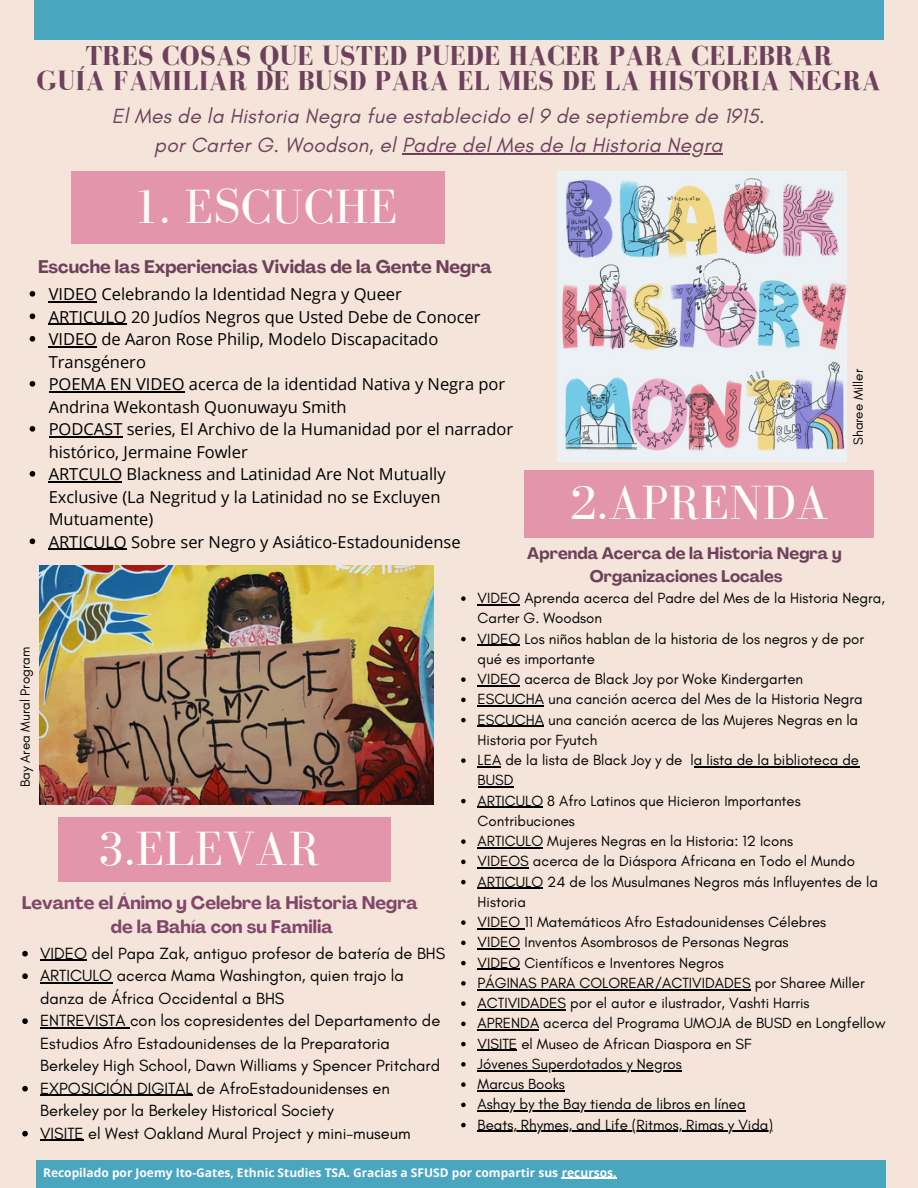
<style>
.page{position:relative;width:918px;height:1188px;background:#f4e4d9}
.page>*{position:absolute;margin:0;border:0;box-sizing:border-box;transform-origin:0 0}
.t1{font:49.5px "Bodoni FLF";letter-spacing:.01em;color:#fff}
.t2{font:700 28.2px/24.8px "Bodoni FLF";letter-spacing:.01em;color:#6d415b;text-align:center}
.t3{font:italic 21px/29.2px "Glacial Indifference";letter-spacing:.01em;color:#6d415b;text-align:center}
.t4{font:700 18px/24.8px "Agrandir";color:#81476a;text-align:center}
.t5{font:700 18px "Agrandir";color:#6d415b}
.t6{font:16.5px/22.5px "Open Sans";color:#000}
.t7{font:16.5px/22.5px "Glacial Indifference";color:#000}
.t8{font:700 16.5px/22.5px "Agrandir";color:#6d415b;text-align:center}
.t9{font:15px/20.2px "Glacial Indifference";color:#000}
.t10{font:13.5px "Glacial Indifference";color:#000}
.t11{font:700 12px "Open Sans";color:#fff}
</style>
<div class="page">
<div style="left:71px;top:171px;width:373px;height:72px;background:#e395ab"></div>
<div style="left:525px;top:470px;width:349px;height:68px;background:#e395ab"></div>
<div style="left:34px;top:0;width:850px;height:40px;background:#4aa5bf"></div>
<div style="left:36px;top:1160px;width:849px;height:28px;background:#4aa5bf"></div>
<svg style="left:30px;top:291px;width:5px;height:6px"></svg>
<hr style="left:49px;top:301px;width:48px;height:1px;background:#000">
<svg style="left:30px;top:314px;width:5px;height:5px"></svg>
<hr style="left:49px;top:324px;width:78px;height:1px;background:#000">
<svg style="left:30px;top:336px;width:5px;height:6px"></svg>
<hr style="left:49px;top:346px;width:48px;height:1px;background:#000">
<svg style="left:30px;top:381px;width:5px;height:6px"></svg>
<hr style="left:49px;top:391px;width:136px;height:1px;background:#000">
<svg style="left:30px;top:426px;width:5px;height:6px"></svg>
<hr style="left:49px;top:436px;width:73px;height:1px;background:#000">
<svg style="left:30px;top:471px;width:5px;height:6px"></svg>
<hr style="left:49px;top:481px;width:73px;height:1px;background:#000">
<svg style="left:30px;top:539px;width:5px;height:5px"></svg>
<hr style="left:49px;top:549px;width:78px;height:1px;background:#000">
<img style="left:40px;top:565px;width:393px;height:240px">
<hr style="left:402px;top:153px;width:321px;height:1px;background:#6d415b">
<hr style="left:562px;top:1178px;width:51px;height:1px;background:#fff">
<div style="left:58px;top:817px;width:333px;height:64px;background:#e395ab"></div>
<svg style="left:22px;top:951px;width:6px;height:6px"></svg>
<hr style="left:40px;top:960px;width:47px;height:1px;background:#000">
<svg style="left:22px;top:973px;width:6px;height:6px"></svg>
<hr style="left:40px;top:982px;width:72px;height:2px;background:#000">
<svg style="left:22px;top:1018px;width:6px;height:6px"></svg>
<hr style="left:40px;top:1027px;width:90px;height:2px;background:#000">
<svg style="left:22px;top:1086px;width:6px;height:6px"></svg>
<hr style="left:40px;top:1095px;width:152px;height:1px;background:#000">
<svg style="left:22px;top:1131px;width:6px;height:6px"></svg>
<hr style="left:40px;top:1140px;width:44px;height:1px;background:#000">
<img style="left:557px;top:171px;width:289px;height:290px">
<svg style="left:461px;top:596px;width:5px;height:5px"></svg>
<hr style="left:478px;top:604px;width:42px;height:1px;background:#000">
<svg style="left:461px;top:637px;width:5px;height:4px"></svg>
<hr style="left:478px;top:645px;width:42px;height:1px;background:#000">
<svg style="left:461px;top:677px;width:5px;height:5px"></svg>
<hr style="left:478px;top:685px;width:42px;height:1px;background:#000">
<svg style="left:461px;top:698px;width:5px;height:4px"></svg>
<hr style="left:478px;top:705px;width:66px;height:2px;background:#000">
<svg style="left:461px;top:718px;width:5px;height:4px"></svg>
<hr style="left:478px;top:726px;width:66px;height:1px;background:#000">
<svg style="left:461px;top:758px;width:5px;height:5px"></svg>
<svg style="left:478px;top:766px;width:23px;height:1px"></svg>
<hr style="left:694px;top:766px;width:165px;height:1px;background:#000">
<hr style="left:478px;top:786px;width:35px;height:2px;background:#000">
<svg style="left:461px;top:799px;width:5px;height:4px"></svg>
<hr style="left:478px;top:807px;width:65px;height:1px;background:#000">
<svg style="left:461px;top:839px;width:5px;height:5px"></svg>
<hr style="left:478px;top:847px;width:65px;height:1px;background:#000">
<svg style="left:461px;top:860px;width:5px;height:4px"></svg>
<hr style="left:478px;top:867px;width:51px;height:2px;background:#000">
<svg style="left:461px;top:880px;width:5px;height:4px"></svg>
<hr style="left:478px;top:888px;width:65px;height:1px;background:#000">
<svg style="left:461px;top:920px;width:5px;height:5px"></svg>
<hr style="left:478px;top:928px;width:42px;height:1px;background:#000">
<svg style="left:461px;top:941px;width:5px;height:4px"></svg>
<hr style="left:478px;top:948px;width:42px;height:2px;background:#000">
<svg style="left:461px;top:961px;width:5px;height:4px"></svg>
<hr style="left:478px;top:969px;width:42px;height:1px;background:#000">
<svg style="left:461px;top:981px;width:5px;height:5px"></svg>
<hr style="left:478px;top:989px;width:273px;height:1px;background:#000">
<svg style="left:461px;top:1001px;width:5px;height:5px"></svg>
<hr style="left:478px;top:1009px;width:88px;height:1px;background:#000">
<svg style="left:461px;top:1022px;width:5px;height:4px"></svg>
<hr style="left:478px;top:1029px;width:61px;height:2px;background:#000">
<svg style="left:461px;top:1042px;width:5px;height:4px"></svg>
<hr style="left:478px;top:1050px;width:39px;height:1px;background:#000">
<svg style="left:461px;top:1062px;width:5px;height:5px"></svg>
<hr style="left:478px;top:1070px;width:204px;height:1px;background:#000">
<svg style="left:461px;top:1082px;width:5px;height:5px"></svg>
<hr style="left:478px;top:1090px;width:87px;height:1px;background:#000">
<svg style="left:461px;top:1103px;width:5px;height:4px"></svg>
<hr style="left:478px;top:1110px;width:108px;height:2px;background:#000">
<hr style="left:586px;top:1110px;width:160px;height:2px;background:#000">
<svg style="left:461px;top:1123px;width:5px;height:4px"></svg>
<hr style="left:478px;top:1131px;width:295px;height:1px;background:#000">
<p class="t2" style="left:37px;top:43px;width:846px">TRES COSAS QUE USTED PUEDE HACER PARA CELEBRAR<br>GUÍA FAMILIAR DE BUSD PARA EL MES DE LA HISTORIA NEGRA</p>
<p class="t3" style="left:112px;top:101px;width:654px">El Mes de la Historia Negra fue establecido el 9 de septiembre de 1915. por Carter G. Woodson, el Padre del Mes de la Historia Negra</p>
<p class="t1" style="left:132px;top:180px;width:266px">1. ESCUCHE</p>
<p class="t5" style="left:38px;top:259px;width:455px">Escuche las Experiencias Vividas de la Gente Negra</p>
<h2 class="t6" style="left:49px;top:282px;width:355px">VIDEO Celebrando la Identidad Negra y Queer</h2>
<h3 class="t6" style="left:49px;top:305px;width:433px">ARTICULO 20 Judíos Negros que Usted Debe de Conocer</h3>
<p class="t6" style="left:49px;top:327px;width:391px">VIDEO de Aaron Rose Philip, Modelo Discapacitado<br>Transgénero</p>
<p class="t6" style="left:49px;top:372px;width:458px">POEMA EN VIDEO acerca de la identidad Nativa y Negra por<br>Andrina Wekontash Quonuwayu Smith</p>
<h1 class="t6" style="left:49px;top:417px;width:466px">PODCAST series, El Archivo de la Humanidad por el narrador histórico, Jermaine Fowler</h1>
<h4 class="t6" style="left:49px;top:462px;width:399px">ARTCULO Blackness and Latinidad Are Not Mutually<br>Exclusive (La Negritud y la Latinidad no se Excluyen<br>Mutuamente)</h4>
<p class="t6" style="left:49px;top:530px;width:414px">ARTICULO Sobre ser Negro y Asiático-Estadounidense</p>
<p class="t10" style="left:850px;top:445px;width:78px;rotate:-90deg">Sharee Miller</p>
<p class="t1" style="left:570px;top:476px;width:260px">2.APRENDA</p>
<p class="t8" style="left:527px;top:544px;width:316px">Aprenda Acerca de la Historia Negra y<br>Organizaciones Locales</p>
<p class="t10" style="left:17px;top:787px;width:142px;rotate:-90deg">Bay Area Mural Program</p>
<h4 class="t1" style="left:97px;top:822px;width:224px">3.ELEVAR</h4>
<h1 class="t4" style="left:22px;top:892px;width:398px">Levante el Ánimo y Celebre la Historia Negra de la Bahía con su Familia</h1>
<p class="t7" style="left:40px;top:942px;width:407px">VIDEO del Papa Zak, antiguo profesor de batería de BHS</p>
<p class="t7" style="left:40px;top:964px;width:365px">ARTICULO acerca Mama Washington, quien trajo la danza de África Occidental a BHS</p>
<p class="t7" style="left:40px;top:1009px;width:402px">ENTREVISTA con los copresidentes del Departamento de<br>Estudios Afro Estadounidenses de la Preparatoria<br>Berkeley High School, Dawn Williams y Spencer Pritchard</p>
<p class="t7" style="left:40px;top:1077px;width:351px">EXPOSICIÓN DIGITAL de AfroEstadounidenses en<br>Berkeley por la Berkeley Historical Society</p>
<p class="t7" style="left:40px;top:1122px;width:372px">VISITE el West Oakland Mural Project y mini-museum</p>
<p class="t9" style="left:478px;top:588px;width:409px">VIDEO Aprenda acerca del Padre del Mes de la Historia Negra,<br>Carter G. Woodson</p>
<p class="t9" style="left:478px;top:628px;width:388px">VIDEO Los niños hablan de la historia de los negros y de por qué es importante</p>
<p class="t9" style="left:478px;top:669px;width:327px">VIDEO acerca de Black Joy por Woke Kindergarten</p>
<p class="t9" style="left:478px;top:689px;width:387px">ESCUCHA una canción acerca del Mes de la Historia Negra</p>
<p class="t9" style="left:478px;top:709px;width:382px">ESCUCHA una canción acerca de las Mujeres Negras en la<br>Historia por Fyutch</p>
<p class="t9" style="left:478px;top:750px;width:383px">LEA de la lista de Black Joy y de la lista de la biblioteca de</p>
<p class="t9" style="left:478px;top:770px;width:325px">BUSD<br>ARTICULO 8 Afro Latinos que Hicieron Importantes<br>Contribuciones<br>ARTICULO Mujeres Negras en la Historia: 12 Icons</p>
<p class="t9" style="left:478px;top:851px;width:379px">VIDEOS acerca de la Diáspora Africana en Todo el Mundo</p>
<p class="t9" style="left:478px;top:871px;width:402px">ARTICULO 24 de los Musulmanes Negros más Influyentes de la<br>Historia</p>
<p class="t9" style="left:478px;top:912px;width:350px">VIDEO 11 Matemáticos Afro Estadounidenses Célebres</p>
<p class="t9" style="left:478px;top:932px;width:313px">VIDEO Inventos Asombrosos de Personas Negras</p>
<p class="t9" style="left:478px;top:952px;width:248px">VIDEO Científicos e Inventores Negros</p>
<p class="t9" style="left:478px;top:972px;width:389px">PÁGINAS PARA COLOREAR/ACTIVIDADES por Sharee Miller</p>
<p class="t9" style="left:478px;top:993px;width:333px">ACTIVIDADES por el autor e ilustrador, Vashti Harris</p>
<p class="t9" style="left:478px;top:1013px;width:409px">APRENDA acerca del Programa UMOJA de BUSD en Longfellow</p>
<p class="t9" style="left:478px;top:1033px;width:276px">VISITE el Museo de African Diaspora en SF</p>
<p class="t9" style="left:478px;top:1053px;width:206px">Jóvenes Superdotados y Negros</p>
<p class="t9" style="left:478px;top:1074px;width:89px">Marcus Books</p>
<h1 class="t9" style="left:478px;top:1094px;width:269px">Ashay by the Bay tienda de libros en línea</h1>
<h4 class="t9" style="left:478px;top:1114px;width:297px">Beats, Rhymes, and Life (Ritmos, Rimas y Vida)</h4>
<h6 class="t11" style="left:43px;top:1164px;width:575px">Recopilado por Joemy Ito-Gates, Ethnic Studies TSA. Gracias a SFUSD por compartir sus recursos.</h6>
</div>
